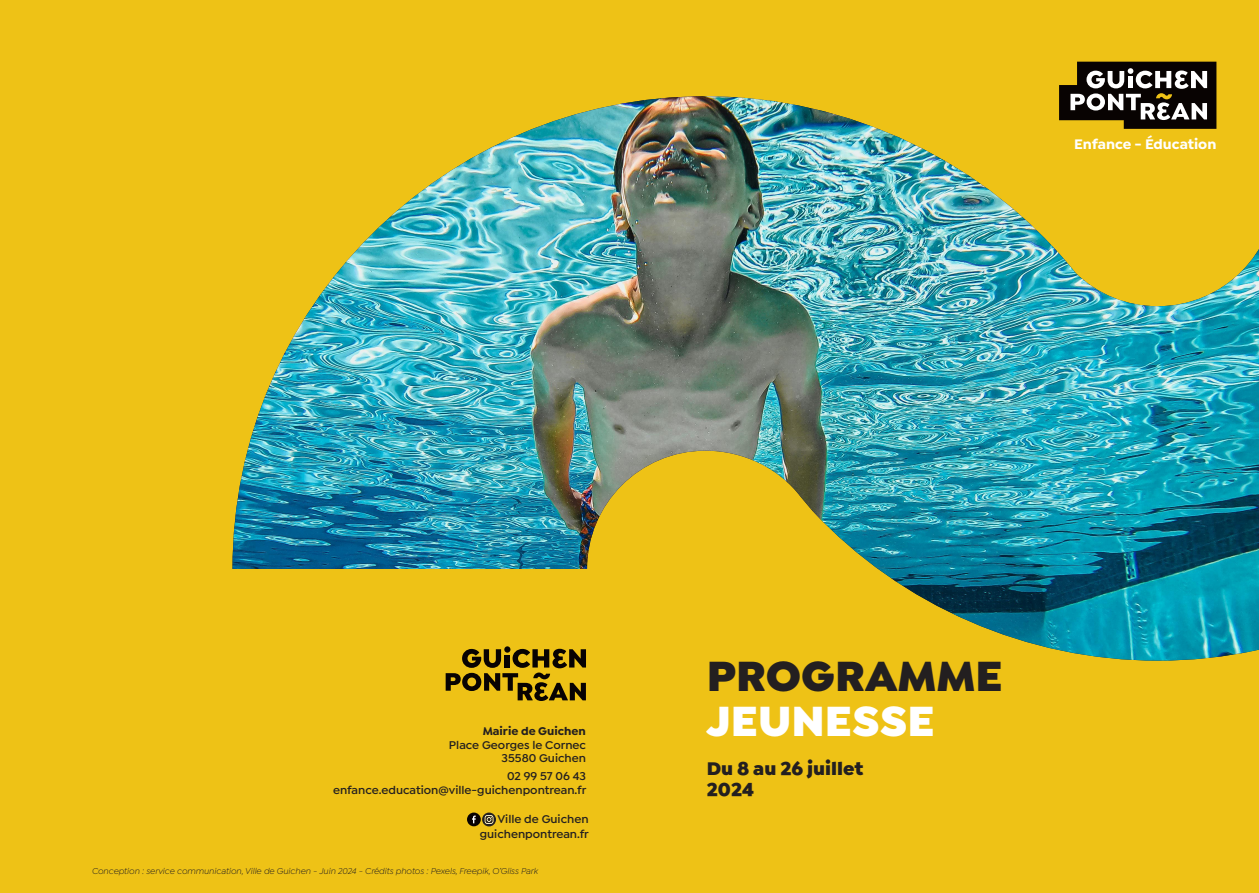
<style>
.page{position:relative;width:1259px;height:893px;background:#fff}
.page>*{position:absolute;margin:0;border:0;box-sizing:border-box;transform-origin:0 0}
.t1{font:900 45px "Isidora Sans";color:#231f20}
.t2{font:900 45px "Isidora Sans";color:#fff}
.t3{font:900 19.5px/21px "Isidora Sans";color:#231f20}
.t4{font:700 14.7px "Isidora Sans";color:#fff}
.t5{font:600 12px/13.5px "Isidora Sans";color:#231f20;text-align:right}
._02__Thématique_de_l_actu{font:italic 9px "Isidora Sans";color:#231f20}
.s1{font-weight:700}
</style>
<div class="page">
<div style="left:608px;top:0;width:651px;height:893px;background:#eec216"></div>
<div style="left:0;top:0;width:651px;height:893px;background:#eec216"></div>
<svg style="left:446px;top:661px;width:140px;height:40px"></svg>
<img style="left:232px;top:96px;width:1027px;height:565px">
<div style="left:467px;top:812px;width:14px;height:14px;background:#080302;border-radius:50%"></div>
<svg style="left:472px;top:815px;width:4px;height:8px"></svg>
<svg style="left:482px;top:812px;width:14px;height:14px"></svg>
<svg style="left:1059px;top:62px;width:157px;height:67px;background:#57503e"></svg>
<p class="t4" style="left:1074px;top:135px;width:144px">Enfance - Éducation</p>
<p class="t5" style="left:449px;top:725px;width:139px"><span class="s1">Mairie de Guichen<br></span>Place Georges le Cornec<br>35580 Guichen</p>
<p class="t5" style="left:333px;top:769px;width:255px">02 99 57 06 43 enfance.education@ville-guichenpontrean.fr</p>
<p class="t5" style="left:497px;top:812px;width:93px">Ville de Guichen</p>
<p class="t5" style="left:480px;top:827px;width:111px">guichenpontrean.fr</p>
<p class="_02__Thématique_de_l_actu" style="left:92px;top:866px;width:448px">Conception : service communication, Ville de Guichen - Juin 2024 - Crédits photos : Pexels, Freepik, O’Gliss Park</p>
<p class="t1" style="left:707px;top:647px;width:297px">PROGRAMME</p>
<p class="t2" style="left:707px;top:692px;width:230px">JEUNESSE</p>
<p class="t3" style="left:707px;top:758px;width:158px">Du 8 au 26 juillet<br>2024</p>
</div>
